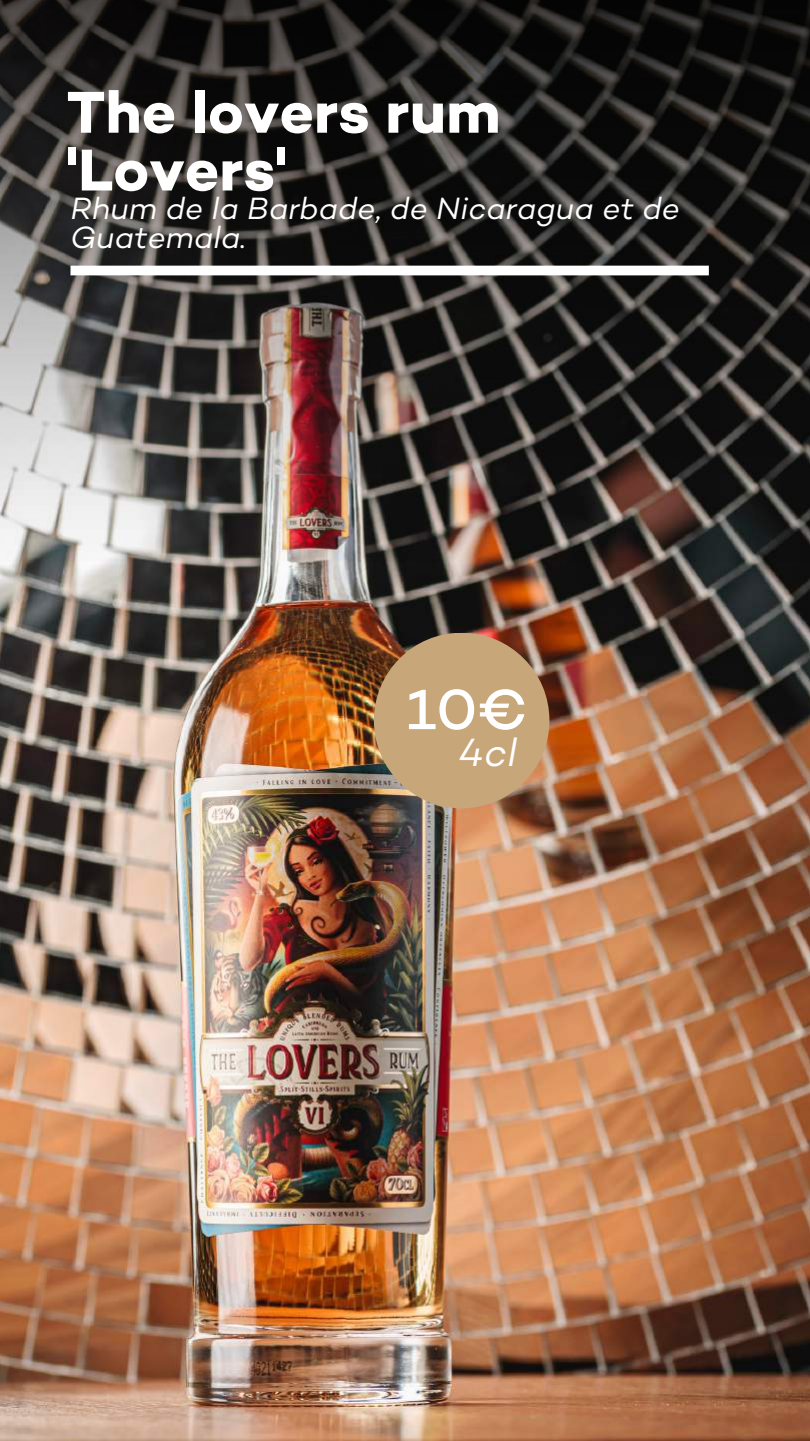
<style>
.page{position:relative;width:810px;height:1441px;background:#fff}
.page>*{position:absolute;margin:0;border:0;box-sizing:border-box;transform-origin:0 0}
.t1{font:700 60px/57.8px "Campton";color:#fff}
.t2{font:500 57.8px "Campton";color:#fff}
.t3{font:italic 40.1px "Campton";color:#fff}
.t4{font:italic 31.3px/28.1px "Campton";color:#fff}
</style>
<div class="page">
<img style="left:0;top:573px;width:810px;height:867px">
<div style="left:374px;top:632px;width:175px;height:176px;background:#c7a67a;border-radius:50%"></div>
<img style="left:0;top:0;width:810px;height:573px">
<div style="left:71px;top:265px;width:638px;height:10px;background:#fff"></div>
<h1 class="t1" style="left:67px;top:89px;width:436px">The lovers rum 'Lovers'</h1>
<p class="t4" style="left:71px;top:198px;width:611px">Rhum de la Barbade, de Nicaragua et de<br>Guatemala.</p>
<h2 class="t2" style="left:406px;top:684px;width:123px">10€</h2>
<p class="t3" style="left:459px;top:734px;width:60px">4cl</p>
</div>
